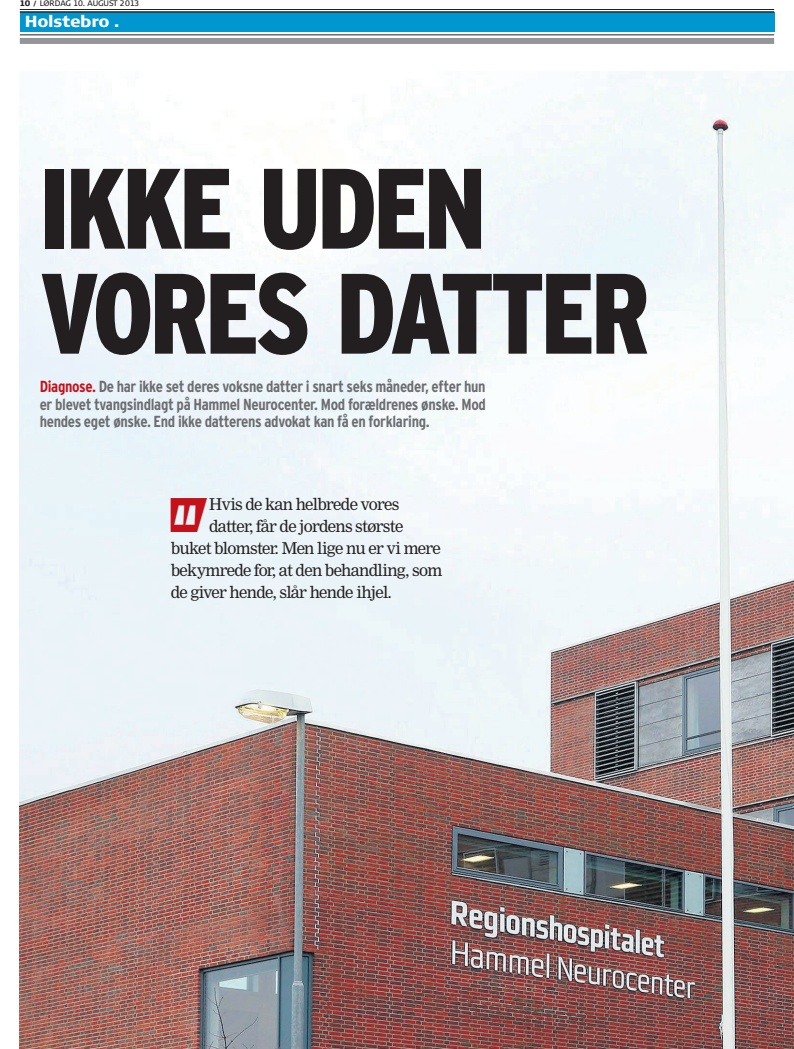
<style>
.page{position:relative;width:794px;height:1049px;background:#fff}
.page>*{position:absolute;margin:0;border:0;box-sizing:border-box;transform-origin:0 0}
.t1{font:900 condensed 114px/105px "AS Interstate";letter-spacing:-.04em;color:#231f20;scale:.95 1}
.t2{font:italic 45.5px "Marie Jo Mermaid";color:#c4121a}
.t3{font:700 condensed 16px/17.6px "AS Interstate";letter-spacing:-.02em;color:#6c6d70;text-align:justify}
.t4{font:16px "Nimrod";letter-spacing:-.045em;color:#231f20}
.t5{font:900 16px "Signa Column";letter-spacing:-.02em;color:#fff}
.t6{font:8px "Signa Column Caps";letter-spacing:-.01em;color:#231f20}
.s1{font-weight:900}
.s2{font-weight:900;font-size:7px}
.s3{color:#c4121a}
</style>
<div class="page">
<div style="left:20px;top:12px;width:754px;height:20px;background:#0097d1"></div>
<div style="left:20px;top:38px;width:754px;height:6px;background:#939598"></div>
<hr style="left:20px;top:35px;width:754px;height:1px;background:#231f20">
<hr style="left:20px;top:9px;width:754px;height:1px;background:#231f20">
<hr style="left:20px;top:11px;width:754px;height:2px;background:#231f20">
<img style="left:20px;top:72px;width:773px;height:977px">
<p class="t6" style="left:20px;top:-2px;width:121px"><span class="s1">10</span> <span class="s2">/</span> LØRDAG 10. AUGUST 2013</p>
<p class="t5" style="left:25px;top:12px;width:96px">Holstebro .</p>
<h1 class="t1" style="left:40px;top:155px;width:644px">IKKE UDEN<br>VORES DATTER</h1>
<p class="t3" style="left:40px;top:378px;width:448px"><span class="s3">Diagnose.</span> De har ikke set deres voksne datter i snart seks måneder, efter hun er blevet tvangsindlagt på Hammel Neurocenter. Mod forældrenes ønske. Mod hendes eget ønske. End ikke datterens advokat kan få en forklaring.</p>
<h2 class="t2" style="left:171px;top:490px;width:41px">»</h2>
<p class="t4" style="left:209px;top:494px;width:192px">Hvis de kan helbrede vores</p>
<p class="t4" style="left:209px;top:516px;width:196px">datter, får de jordens største</p>
<p class="t4" style="left:171px;top:538px;width:271px">buket blomster. Men lige nu er vi mere</p>
<p class="t4" style="left:171px;top:560px;width:273px">bekymrede for, at den behandling, som</p>
<p class="t4" style="left:171px;top:582px;width:223px">de giver hende, slår hende ihjel.</p>
</div>
